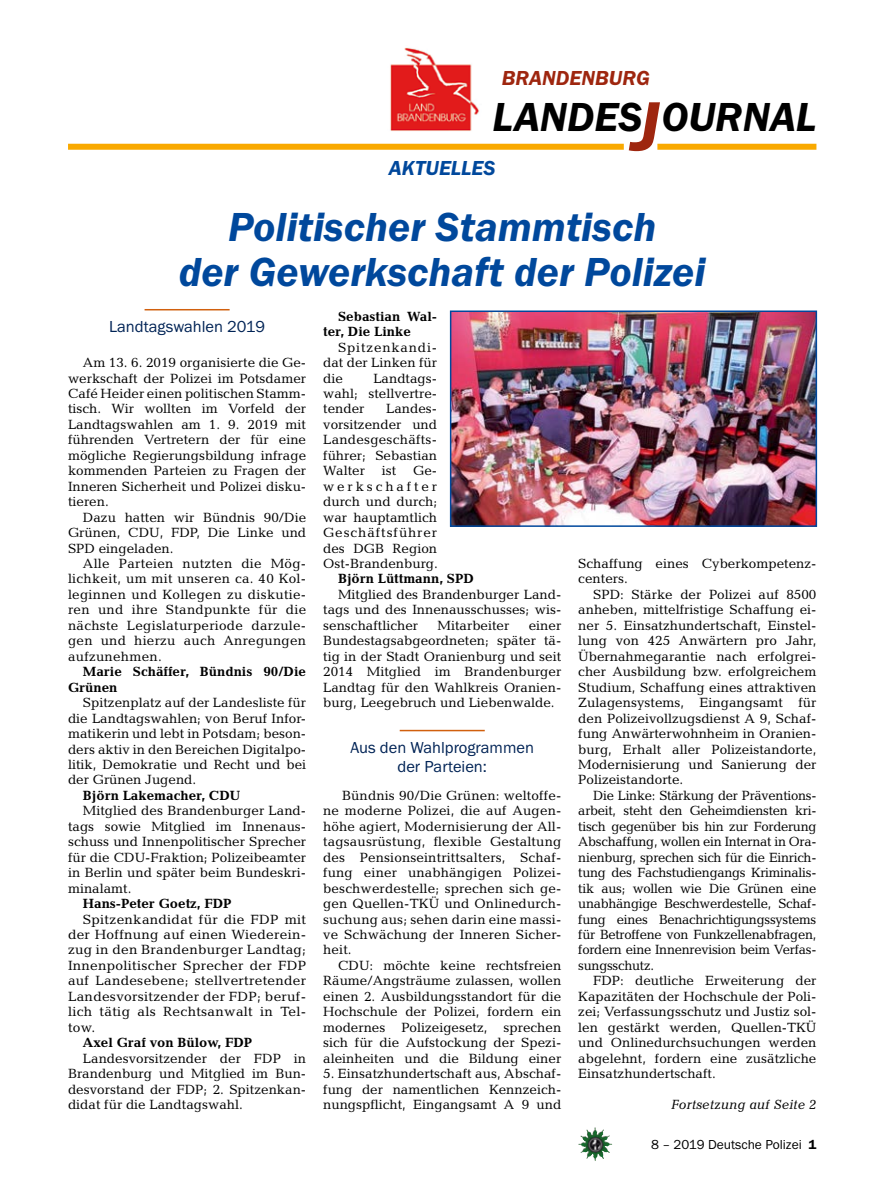
<style>
.page{position:relative;width:893px;height:1191px;background:#fff}
.page>*{position:absolute;margin:0;border:0;box-sizing:border-box;transform-origin:0 0}
._02__HEADLINE_3spalt{font:italic 600 42px/45px "Franklin Gothic Itc T";color:#00489c;text-align:center}
.t1{font:italic 600 42px "Franklin Gothic Itc T";color:#000}
.t2{font:italic 600 21px "Franklin Gothic Itc T";color:#9e260f}
._01__RUBRIKENZEILE_o{font:italic 600 21px "Franklin Gothic Itc T";color:#00489c}
._21__ZÜ_C_2-zeilig{font:16.5px/19.5px "Franklin Gothic Itc T";color:#002355;text-align:center}
._09__GRUNDTEXT___Blo{font:13.5px/15.5px "Candida";color:#000;text-align:justify}
._09__GRUNDTEXT___Blo-2{font:700 13.5px/15.5px "Candida";color:#000}
.t3{font:13.5px "Franklin Gothic Itc T";color:#000}
._11__GRUNDTEXT___Fla{font:italic 13.5px "Candida";color:#000}
.s1{font-size:72px;color:#9e260f}
.s2{font-weight:600}
</style>
<div class="page">
<img style="left:578px;top:1127px;width:17px;height:25px">
<img style="left:390px;top:47px;width:89px;height:84px">
<div style="left:657px;top:144px;width:159px;height:6px;background:#f9a900"></div>
<div style="left:68px;top:144px;width:556px;height:6px;background:#f9a900"></div>
<img style="left:453px;top:313px;width:361px;height:211px">
<div style="left:450px;top:310px;width:367px;height:217px;border:2px solid #00489c"></div>
<hr style="left:145px;top:309px;width:85px;height:1px;background:#d1600e">
<hr style="left:400px;top:730px;width:85px;height:1px;background:#d1600e">
<p class="t2" style="left:502px;top:66px;width:150px">BRANDENBURG</p>
<p class="t1" style="left:492px;top:93px;width:325px">LANDES<span class="s1">J</span>OURNAL</p>
<p class="_01__RUBRIKENZEILE_o" style="left:389px;top:156px;width:108px">AKTUELLES</p>
<p class="_02__HEADLINE_3spalt" style="left:179px;top:203px;width:528px">Politischer Stammtisch<br>der Gewerkschaft der Polizei</p>
<p class="_21__ZÜ_C_2-zeilig" style="left:109px;top:316px;width:157px">Landtagswahlen 2019</p>
<p class="_09__GRUNDTEXT___Blo" style="left:68px;top:355px;width:240px;text-indent:15px">Am 13. 6. 2019 organisierte die Ge&shy;werkschaft der Polizei im Potsdamer Café Heider einen politischen Stamm&shy;tisch. Wir wollten im Vorfeld der Landtagswahlen am 1. 9. 2019 mit führenden Vertretern der für eine mögliche Regierungsbildung infrage kommenden Parteien zu Fragen der Inneren Sicherheit und Polizei disku&shy;tieren.</p>
<p class="_09__GRUNDTEXT___Blo" style="left:68px;top:509px;width:240px;text-indent:15px">Dazu hatten wir Bündnis 90/Die Grünen, CDU, FDP, Die Linke und SPD eingeladen.</p>
<p class="_09__GRUNDTEXT___Blo" style="left:68px;top:556px;width:240px;text-indent:15px">Alle Parteien nutzten die Mög&shy;lichkeit, um mit unseren ca. 40 Kol&shy;leginnen und Kollegen zu diskutie&shy;ren und ihre Standpunkte für die nächste Legislaturperiode darzule&shy;gen und hierzu auch Anregungen aufzunehmen.</p>
<p class="_09__GRUNDTEXT___Blo-2" style="left:68px;top:664px;width:240px;text-indent:15px">Marie Schäffer, Bündnis 90/Die<br>Grünen</p>
<p class="_09__GRUNDTEXT___Blo" style="left:68px;top:695px;width:240px;text-indent:15px">Spitzenplatz auf der Landesliste für die Landtagswahlen; von Beruf Infor&shy;matikerin und lebt in Potsdam; beson&shy;ders aktiv in den Bereichen Digitalpo&shy;litik, Demokratie und Recht und bei der Grünen Jugend.</p>
<p class="_09__GRUNDTEXT___Blo-2" style="left:83px;top:787px;width:159px">Björn Lakemacher, CDU</p>
<p class="_09__GRUNDTEXT___Blo" style="left:68px;top:803px;width:240px;text-indent:15px">Mitglied des Brandenburger Land&shy;tags sowie Mitglied im Innenaus&shy;schuss und Innenpolitischer Sprecher für die CDU-Fraktion; Polizeibeamter in Berlin und später beim Bundeskri&shy;minalamt.</p>
<p class="_09__GRUNDTEXT___Blo-2" style="left:83px;top:895px;width:150px">Hans-Peter Goetz, FDP</p>
<p class="_09__GRUNDTEXT___Blo" style="left:68px;top:911px;width:240px;text-indent:15px">Spitzenkandidat für die FDP mit der Hoffnung auf einen Wiederein&shy;zug in den Brandenburger Landtag; Innenpolitischer Sprecher der FDP auf Landesebene; stellvertretender Landesvorsitzender der FDP; beruf&shy;lich tätig als Rechtsanwalt in Tel&shy;tow.</p>
<p class="_09__GRUNDTEXT___Blo-2" style="left:83px;top:1034px;width:171px">Axel Graf von Bülow, FDP</p>
<p class="_09__GRUNDTEXT___Blo" style="left:68px;top:1050px;width:240px;text-indent:15px">Landesvorsitzender der FDP in Brandenburg und Mitglied im Bun&shy;desvorstand der FDP; 2. Spitzenkan&shy;didat für die Landtagswahl.</p>
<p class="_09__GRUNDTEXT___Blo-2" style="left:323px;top:308px;width:115px;text-indent:15px">Sebastian Wal&shy;ter, Die Linke</p>
<p class="_09__GRUNDTEXT___Blo" style="left:323px;top:339px;width:115px;text-indent:15px">Spitzenkandi&shy;dat der Linken für die</p>
<p class="_09__GRUNDTEXT___Blo" style="left:323px;top:370px;width:115px;text-indent:50px">Landtags&shy;wahl; stellvertre&shy;tender</p>
<p class="_09__GRUNDTEXT___Blo" style="left:323px;top:401px;width:116px;text-indent:63px">Landes&shy;vorsitzender und Landesgeschäfts&shy;führer; Sebastian Walter ist Ge&shy;werkschafter durch und durch; war hauptamtlich Geschäftsführer des DGB Region Ost-Brandenburg.</p>
<p class="_09__GRUNDTEXT___Blo-2" style="left:338px;top:571px;width:137px">Björn Lüttmann, SPD</p>
<p class="_09__GRUNDTEXT___Blo" style="left:323px;top:586px;width:240px;text-indent:15px">Mitglied des Brandenburger Land&shy;tags und des Innenausschusses; wis&shy;senschaftlicher</p>
<p class="_09__GRUNDTEXT___Blo" style="left:438px;top:617px;width:73px">Mitarbeiter</p>
<p class="_09__GRUNDTEXT___Blo" style="left:323px;top:617px;width:240px;text-indent:206px">einer Bundestagsabgeordneten; später tä&shy;tig in der Stadt Oranienburg und seit 2014 Mitglied im Brandenburger Landtag für den Wahlkreis Oranien&shy;burg, Leegebruch und Liebenwalde.</p>
<p class="_21__ZÜ_C_2-zeilig" style="left:350px;top:737px;width:185px">Aus den Wahlprogrammen der Parteien:</p>
<p class="_09__GRUNDTEXT___Blo" style="left:323px;top:787px;width:240px;text-indent:19px">Bündnis 90/Die Grünen: weltoffe&shy;ne moderne Polizei, die auf Augen&shy;höhe agiert, Modernisierung der All&shy;tagsausrüstung, flexible Gestaltung des Pensionseintrittsalters, Schaf&shy;fung einer unabhängigen Polizei&shy;beschwerdestelle; sprechen sich ge&shy;gen Quellen-TKÜ und Onlinedurch&shy;suchung aus; sehen darin eine massi&shy;ve Schwächung der Inneren Sicher&shy;heit.</p>
<p class="_09__GRUNDTEXT___Blo" style="left:323px;top:957px;width:240px;text-indent:15px">CDU: möchte keine rechtsfreien Räume/Angsträume zulassen, wollen einen 2. Ausbildungsstandort für die Hochschule der Polizei, fordern ein modernes Polizeigesetz, sprechen sich für die Aufstockung der Spezi&shy;aleinheiten und die Bildung einer</p>
<p class="_09__GRUNDTEXT___Blo" style="left:323px;top:1065px;width:240px">5. Einsatzhundertschaft aus, Abschaf&shy;fung der namentlichen Kennzeich&shy;nungspflicht, Eingangsamt A 9 und</p>
<p class="_09__GRUNDTEXT___Blo" style="left:578px;top:556px;width:240px">Schaffung eines Cyberkompetenz&shy;centers.</p>
<p class="_09__GRUNDTEXT___Blo" style="left:578px;top:586px;width:240px;text-indent:15px">SPD: Stärke der Polizei auf 8500 anheben, mittelfristige Schaffung ei&shy;ner 5. Einsatzhundertschaft, Einstel&shy;lung von 425 Anwärtern pro Jahr, Übernahmegarantie nach erfolgrei&shy;cher Ausbildung bzw. erfolgreichem Studium, Schaffung eines attraktiven Zulagensystems, Eingangsamt für den Polizeivollzugsdienst A 9, Schaf&shy;fung Anwärterwohnheim in Oranien&shy;burg, Erhalt aller Polizeistandorte, Modernisierung und Sanierung der Polizeistandorte.</p>
<p class="_09__GRUNDTEXT___Blo" style="left:578px;top:787px;width:240px;text-indent:15px">Die Linke: Stärkung der Präventions&shy;arbeit, steht den Geheimdiensten kri&shy;tisch gegenüber bis hin zur Forderung Abschaffung, wollen ein Internat in Ora&shy;nienburg, sprechen sich für die Einrich&shy;tung des Fachstudiengangs Kriminalis&shy;tik aus; wollen wie Die Grünen eine unabhängige Beschwerdestelle, Schaf&shy;fung eines Benachrichtigungssystems für Betroffene von Funkzellenabfragen, fordern eine Innenrevision beim Verfas&shy;sungsschutz.</p>
<p class="_09__GRUNDTEXT___Blo" style="left:578px;top:973px;width:240px;text-indent:15px">FDP: deutliche Erweiterung der Kapazitäten der Hochschule der Poli&shy;zei; Verfassungsschutz und Justiz sol&shy;len gestärkt werden, Quellen-TKÜ und Onlinedurchsuchungen werden abgelehnt, fordern eine zusätzliche Einsatzhundertschaft.</p>
<p class="_11__GRUNDTEXT___Fla" style="left:671px;top:1096px;width:147px">Fortsetzung auf Seite 2</p>
<p class="t3" style="left:651px;top:1136px;width:167px">8 – 2019 Deutsche Polizei <span class="s2">1</span></p>
</div>
